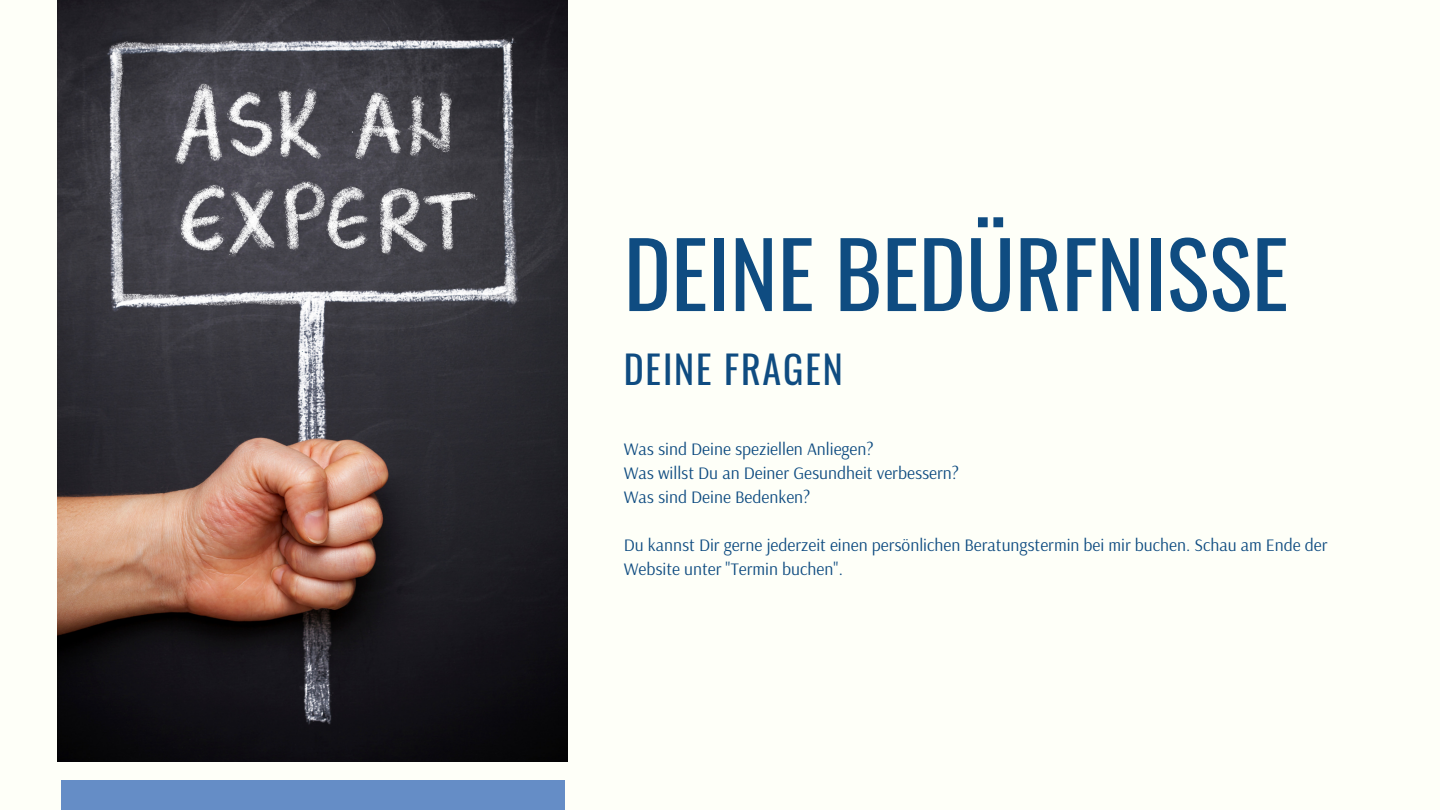
<style>
.page{position:relative;width:1440px;height:810px;background:#fefff8}
.page>*{position:absolute;margin:0;border:0;box-sizing:border-box;transform-origin:0 0}
.t1{font:90px "Oswald";color:#0f4c81}
.t2{font:38px "Oswald";letter-spacing:.05em;color:#0f4c81}
.t3{font:17.5px/24px "Arsenal";color:#0f4c81}
</style>
<div class="page">
<img style="left:58px;top:0;width:510px;height:761px">
<div style="left:61px;top:780px;width:503px;height:30px;background:#658dc6"></div>
<h1 class="t1" style="left:624px;top:204px;width:666px">DEINE BEDÜRFNISSE</h1>
<h2 class="t2" style="left:624px;top:339px;width:221px">DEINE FRAGEN</h2>
<p class="t3" style="left:624px;top:437px;width:337px">Was sind Deine speziellen Anliegen?<br>Was willst Du an Deiner Gesundheit verbessern?<br>Was sind Deine Bedenken?</p>
<p class="t3" style="left:624px;top:533px;width:705px">Du kannst Dir gerne jederzeit einen persönlichen Beratungstermin bei mir buchen. Schau am Ende der<br>Website unter "Termin buchen".</p>
</div>
